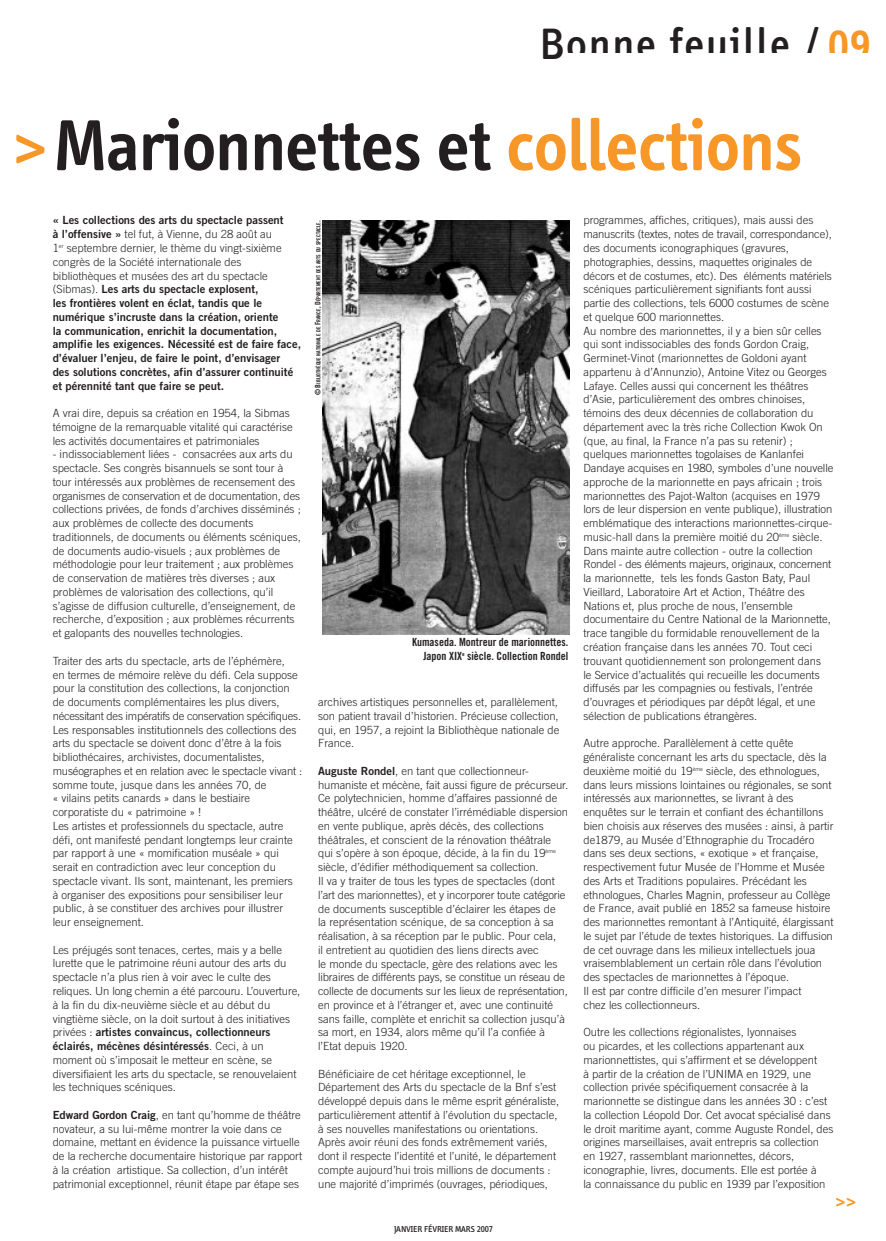
<style>
.page{position:relative;width:886px;height:1241px;background:#fff}
.page>*{position:absolute;margin:0;border:0;box-sizing:border-box;transform-origin:0 0}
.t1{font:600 73.75px "Info";color:#231f20}
.t2{font:500 45px "Info";letter-spacing:.045em;color:#231f20}
.t3{font:500 22.5px "Info";color:#f79727}
.t4{font:300 11.25px/13.8px "Trade Gothic";color:#231f20}
.t5{font:11.25px/13.8px "Trade Gothic Bold Two";color:#231f20}
.t6{font:11.25px/13.8px "Trade Gothic Bold Cond Twenty";color:#231f20;text-align:right}
.t7{font:500 8.75px "Info";color:#231f20}
.t8{font:5.62px "Trade Gothic Bold Cond Twenty";color:#231f20}
.s1{font-weight:600;color:#f79727}
.s2{font-weight:500;font-size:75px;color:#f79727}
.s3{color:#f79727}
.s4{font-family:"Trade Gothic Bold Two";font-weight:400}
.s5{font-family:"Trade Gothic";font-weight:300}
.s6{font-size:7.5px}
</style>
<div class="page">
<img style="left:322px;top:220px;width:247px;height:414px">
<h2 class="t2" style="left:539px;top:27px;width:332px">Bonne feuille / <span class="s1">09</span></h2>
<h1 class="t1" style="left:12px;top:118px;width:791px"><span class="s2">&gt;</span>Marionnettes et <span class="s3">collections</span></h1>
<p class="t5" style="left:53px;top:214px;width:232px">« Les collections des arts du spectacle passent</p>
<p class="t4" style="left:53px;top:228px;width:230px"><span class="s4">à l’offensive »</span> tel fut, à Vienne, du 28 août au 1<sup>er</sup> septembre dernier, le thème du vingt-sixième congrès de la Société internationale des bibliothèques et musées des art du spectacle</p>
<p class="t5" style="left:53px;top:283px;width:250px"><span class="s5">(Sibmas).</span> Les arts du spectacle explosent,<br>les frontières volent en éclat, tandis que le numérique s’incruste dans la création, oriente<br>la communication, enrichit la documentation, amplifie les exigences. Nécessité est de faire face, d’évaluer l’enjeu, de faire le point, d’envisager<br>des solutions concrètes, afin d’assurer continuité et pérennité tant que faire se peut.</p>
<p class="t4" style="left:53px;top:407px;width:242px">A vrai dire, depuis sa création en 1954, la Sibmas témoigne de la remarquable vitalité qui caractérise les activités documentaires et patrimoniales</p>
<p class="t4" style="left:53px;top:448px;width:250px">- indissociablement liées - consacrées aux arts du spectacle. Ses congrès bisannuels se sont tour à tour intéressés aux problèmes de recensement des organismes de conservation et de documentation, des collections privées, de fonds d’archives disséminés ; aux problèmes de collecte des documents traditionnels, de documents ou éléments scéniques, de documents audio-visuels ; aux problèmes de méthodologie pour leur traitement ; aux problèmes de conservation de matières très diverses ; aux problèmes de valorisation des collections, qu’il s’agisse de diffusion culturelle, d’enseignement, de recherche, d’exposition ; aux problèmes récurrents et galopants des nouvelles technologies.</p>
<p class="t4" style="left:53px;top:654px;width:251px">Traiter des arts du spectacle, arts de l’éphémère,<br>en termes de mémoire relève du défi. Cela suppose pour la constitution des collections, la conjonction de documents complémentaires les plus divers, nécessitant des impératifs de conservation spécifiques.<br>Les responsables institutionnels des collections des arts du spectacle se doivent donc d’être à la fois bibliothécaires, archivistes, documentalistes, muséographes et en relation avec le spectacle vivant : somme toute, jusque dans les années 70, de<br>« vilains petits canards » dans le bestiaire corporatiste du « patrimoine » !<br>Les artistes et professionnels du spectacle, autre défi, ont manifesté pendant longtemps leur crainte par rapport à une « momification muséale » qui serait en contradiction avec leur conception du spectacle vivant. Ils sont, maintenant, les premiers<br>à organiser des expositions pour sensibiliser leur public, à se constituer des archives pour illustrer leur enseignement.</p>
<p class="t4" style="left:53px;top:943px;width:249px">Les préjugés sont tenaces, certes, mais y a belle lurette que le patrimoine réuni autour des arts du spectacle n’a plus rien à voir avec le culte des reliques. Un long chemin a été parcouru. L’ouverture, à la fin du dix-neuvième siècle et au début du vingtième siècle, on la doit surtout à des initiatives</p>
<p class="t5" style="left:53px;top:1026px;width:219px"><span class="s5">privées :</span> artistes convaincus, collectionneurs éclairés, mécènes désintéressés<span class="s5">. Ceci, à un</span></p>
<p class="t4" style="left:53px;top:1053px;width:245px">moment où s’imposait le metteur en scène, se diversifiaient les arts du spectacle, se renouvelaient les techniques scéniques.</p>
<p class="t4" style="left:53px;top:1108px;width:251px"><span class="s4">Edward Gordon Craig</span>, en tant qu’homme de théâtre novateur, a su lui-même montrer la voie dans ce domaine, mettant en évidence la puissance virtuelle de la recherche documentaire historique par rapport à la création artistique. Sa collection, d’un intérêt patrimonial exceptionnel, réunit étape par étape ses</p>
<p class="t8" style="left:316px;top:395px;width:176px;rotate:-90deg"><span class="s6">© B</span>IBLIOTHÈQUE NATIONALE DE <span class="s6">F</span>RANCE<span class="s6">, D</span>ÉPARTEMENT DES ARTS DU SPECTACLE<span class="s6">.</span></p>
<p class="t6" style="left:412px;top:636px;width:158px">Kumaseda. Montreur de marionnettes.<br>Japon XIX<sup>e</sup> siècle. Collection Rondel</p>
<p class="t4" style="left:318px;top:696px;width:243px">archives artistiques personnelles et, parallèlement, son patient travail d’historien. Précieuse collection, qui, en 1957, a rejoint la Bibliothèque nationale de France.</p>
<p class="t4" style="left:318px;top:764px;width:252px"><span class="s4">Auguste Rondel</span>, en tant que collectionneur&shy;humaniste et mécène, fait aussi figure de précurseur.<br>Ce polytechnicien, homme d’affaires passionné de théâtre, ulcéré de constater l’irrémédiable dispersion en vente publique, après décès, des collections théâtrales, et conscient de la rénovation théâtrale qui s’opère à son époque, décide, à la fin du 19<sup>ème </sup>siècle, d’édifier méthodiquement sa collection.<br>Il va y traiter de tous les types de spectacles (dont l’art des marionnettes), et y incorporer toute catégorie de documents susceptible d’éclairer les étapes de<br>la représentation scénique, de sa conception à sa réalisation, à sa réception par le public. Pour cela,<br>il entretient au quotidien des liens directs avec<br>le monde du spectacle, gère des relations avec les libraires de différents pays, se constitue un réseau de collecte de documents sur les lieux de représentation, en province et à l’étranger et, avec une continuité sans faille, complète et enrichit sa collection jusqu’à sa mort, en 1934, alors même qu’il l’a confiée à l’Etat depuis 1920.</p>
<p class="t4" style="left:318px;top:1067px;width:243px">Bénéficiaire de cet héritage exceptionnel, le Département des Arts du spectacle de la Bnf s’est développé depuis dans le même esprit généraliste, particulièrement attentif à l’évolution du spectacle, à ses nouvelles manifestations ou orientations.<br>Après avoir réuni des fonds extrêmement variés, dont il respecte l’identité et l’unité, le département compte aujourd’hui trois millions de documents : une majorité d’imprimés (ouvrages, périodiques,</p>
<p class="t7" style="left:394px;top:1225px;width:100px">JANVIER FÉVRIER MARS 2007</p>
<p class="t4" style="left:583px;top:214px;width:251px">programmes, affiches, critiques), mais aussi des manuscrits (textes, notes de travail, correspondance), des documents iconographiques (gravures, photographies, dessins, maquettes originales de décors et de costumes, etc). Des éléments matériels scéniques particulièrement signifiants font aussi partie des collections, tels 6000 costumes de scène et quelque 600 marionnettes.<br>Au nombre des marionnettes, il y a bien sûr celles qui sont indissociables des fonds Gordon Craig, Germinet-Vinot (marionnettes de Goldoni ayant appartenu à d’Annunzio), Antoine Vitez ou Georges Lafaye. Celles aussi qui concernent les théâtres d’Asie, particulièrement des ombres chinoises, témoins des deux décennies de collaboration du département avec la très riche Collection Kwok On (que, au final, la France n’a pas su retenir) ; quelques marionnettes togolaises de Kanlanfei Dandaye acquises en 1980, symboles d’une nouvelle approche de la marionnette en pays africain ; trois marionnettes des Pajot-Walton (acquises en 1979 lors de leur dispersion en vente publique), illustration emblématique des interactions marionnettes-cirque&shy;music-hall dans la première moitié du 20<sup>ème</sup> siècle.<br>Dans mainte autre collection - outre la collection Rondel - des éléments majeurs, originaux, concernent la marionnette, tels les fonds Gaston Baty, Paul Vieillard, Laboratoire Art et Action, Théâtre des Nations et, plus proche de nous, l’ensemble documentaire du Centre National de la Marionnette, trace tangible du formidable renouvellement de la création française dans les années 70. Tout ceci trouvant quotidiennement son prolongement dans<br>le Service d’actualités qui recueille les documents diffusés par les compagnies ou festivals, l’entrée d’ouvrages et périodiques par dépôt légal, et une sélection de publications étrangères.</p>
<p class="t4" style="left:583px;top:737px;width:252px">Autre approche. Parallèlement à cette quête généraliste concernant les arts du spectacle, dès la deuxième moitié du 19<sup>ème</sup> siècle, des ethnologues, dans leurs missions lointaines ou régionales, se sont intéressés aux marionnettes, se livrant à des enquêtes sur le terrain et confiant des échantillons bien choisis aux réserves des musées : ainsi, à partir de1879, au Musée d’Ethnographie du Trocadéro dans ses deux sections, « exotique » et française, respectivement futur Musée de l’Homme et Musée des Arts et Traditions populaires. Précédant les ethnologues, Charles Magnin, professeur au Collège de France, avait publié en 1852 sa fameuse histoire des marionnettes remontant à l’Antiquité, élargissant le sujet par l’étude de textes historiques. La diffusion de cet ouvrage dans les milieux intellectuels joua vraisemblablement un certain rôle dans l’évolution des spectacles de marionnettes à l’époque.<br>Il est par contre difficile d’en mesurer l’impact<br>chez les collectionneurs.</p>
<p class="t4" style="left:583px;top:1026px;width:252px">Outre les collections régionalistes, lyonnaises<br>ou picardes, et les collections appartenant aux marionnettistes, qui s’affirment et se développent<br>à partir de la création de l’UNIMA en 1929, une collection privée spécifiquement consacrée à la marionnette se distingue dans les années 30 : c’est la collection Léopold Dor. Cet avocat spécialisé dans le droit maritime ayant, comme Auguste Rondel, des origines marseillaises, avait entrepris sa collection en 1927, rassemblant marionnettes, décors, iconographie, livres, documents. Elle est portée à<br>la connaissance du public en 1939 par l’exposition</p>
<h3 class="t3" style="left:835px;top:1192px;width:23px">&gt;&gt;</h3>
</div>
